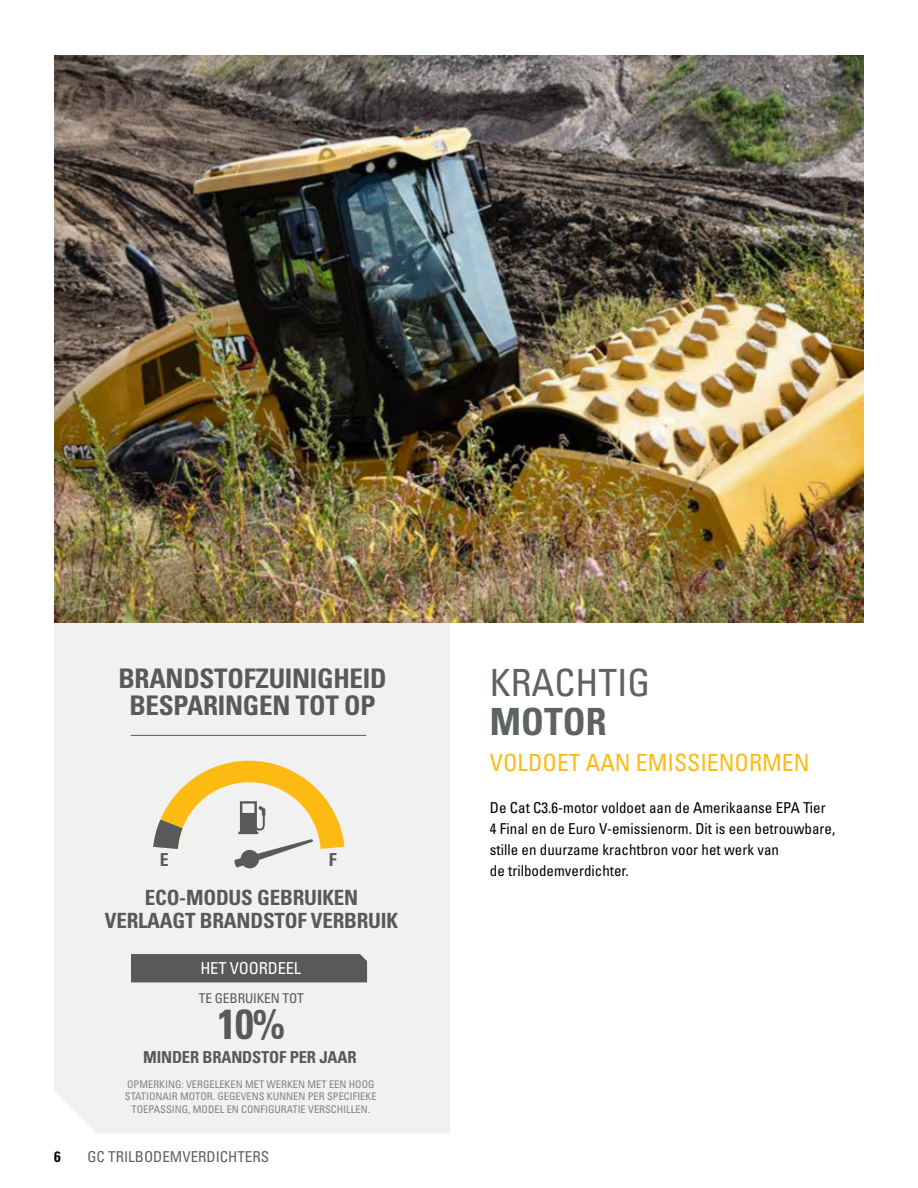
<style>
.page{position:relative;width:918px;height:1188px;background:#fff}
.page>*{position:absolute;margin:0;border:0;box-sizing:border-box;transform-origin:0 0}
.model{font:700 condensed 42px "Univers LT Std";color:#58595b}
.Headline_large_gray{font:condensed 37.5px "Univers LT Std";color:#5e6263}
.Headline_large_gray-2{font:700 condensed 37.5px "Univers LT Std";color:#5e6263}
.model-2{font:700 condensed 27px/27px "Univers LT Std";letter-spacing:-.01em;color:#58595b;text-align:center}
.Subhead_small_yellow{font:condensed 23.7px "Univers LT Std";color:#fdba12}
.model-3{font:700 condensed 21px "Univers LT Std";letter-spacing:-.01em;color:#58595b}
.t1{font:700 condensed 17.85px "Univers";color:#58595b}
.model-4{font:700 condensed 16.5px "Univers LT Std";letter-spacing:-.01em;color:#58595b}
.model-5{font:condensed 16.5px "Univers LT Std";letter-spacing:-.01em;color:#fff}
.Body_copy{font:condensed 15px/21px "Univers LT Std";color:#000}
.t2{font:condensed 15px "Univers LT Std";color:#5e6263}
.t3{font:700 condensed 15px "Univers LT Std";color:#000}
.model-6{font:condensed 13.5px "Univers LT Std";letter-spacing:-.01em;color:#58595b}
.t4{font:condensed 10.5px/12.6px "Univers LT Std";color:#808285;text-align:center}
</style>
<div class="page">
<div style="left:54px;top:622px;width:396px;height:512px;background:#f1f1f2"></div>
<svg style="left:153px;top:761px;width:191px;height:107px"></svg>
<div style="left:131px;top:954px;width:236px;height:28px;background:#58595b"></div>
<img style="left:54px;top:56px;width:809px;height:566px">
<hr style="left:131px;top:735px;width:235px;height:1px;background:#58595b">
<p class="model-2" style="left:118px;top:665px;width:270px">BRANDSTOFZUINIGHEID<br>BESPARINGEN TOT OP</p>
<p class="t1" style="left:160px;top:849px;width:10px">E</p>
<p class="t1" style="left:329px;top:849px;width:9px">F</p>
<p class="model-3" style="left:145px;top:885px;width:215px">ECO-MODUS GEBRUIKEN</p>
<p class="model-3" style="left:105px;top:907px;width:295px">VERLAAGT BRANDSTOF VERBRUIK</p>
<p class="model-5" style="left:200px;top:957px;width:102px">HET VOORDEEL</p>
<p class="model-6" style="left:199px;top:989px;width:107px">TE GEBRUIKEN TOT</p>
<p class="model" style="left:217px;top:999px;width:69px">10%</p>
<p class="model-4" style="left:143px;top:1048px;width:215px">MINDER BRANDSTOF PER JAAR</p>
<p class="t4" style="left:125px;top:1077px;width:253px">OPMERKING: VERGELEKEN MET WERKEN MET EEN HOOG<br>STATIONAIR MOTOR. GEGEVENS KUNNEN PER SPECIFIEKE<br>TOEPASSING, MODEL EN CONFIGURATIE VERSCHILLEN.</p>
<p class="t3" style="left:54px;top:1147px;width:8px">6</p>
<p class="t2" style="left:87px;top:1147px;width:183px">GC TRILBODEMVERDICHTERS</p>
<p class="Headline_large_gray" style="left:490px;top:658px;width:162px">KRACHTIG</p>
<p class="Headline_large_gray-2" style="left:490px;top:698px;width:118px">MOTOR</p>
<p class="Subhead_small_yellow" style="left:490px;top:747px;width:321px">VOLDOET AAN EMISSIENORMEN</p>
<p class="Body_copy" style="left:490px;top:797px;width:347px">De Cat C3.6-motor voldoet aan de Amerikaanse EPA Tier 4 Final en de Euro V-emissienorm. Dit is een betrouwbare, stille en duurzame krachtbron voor het werk van<br>de trilbodemverdichter.</p>
</div>
